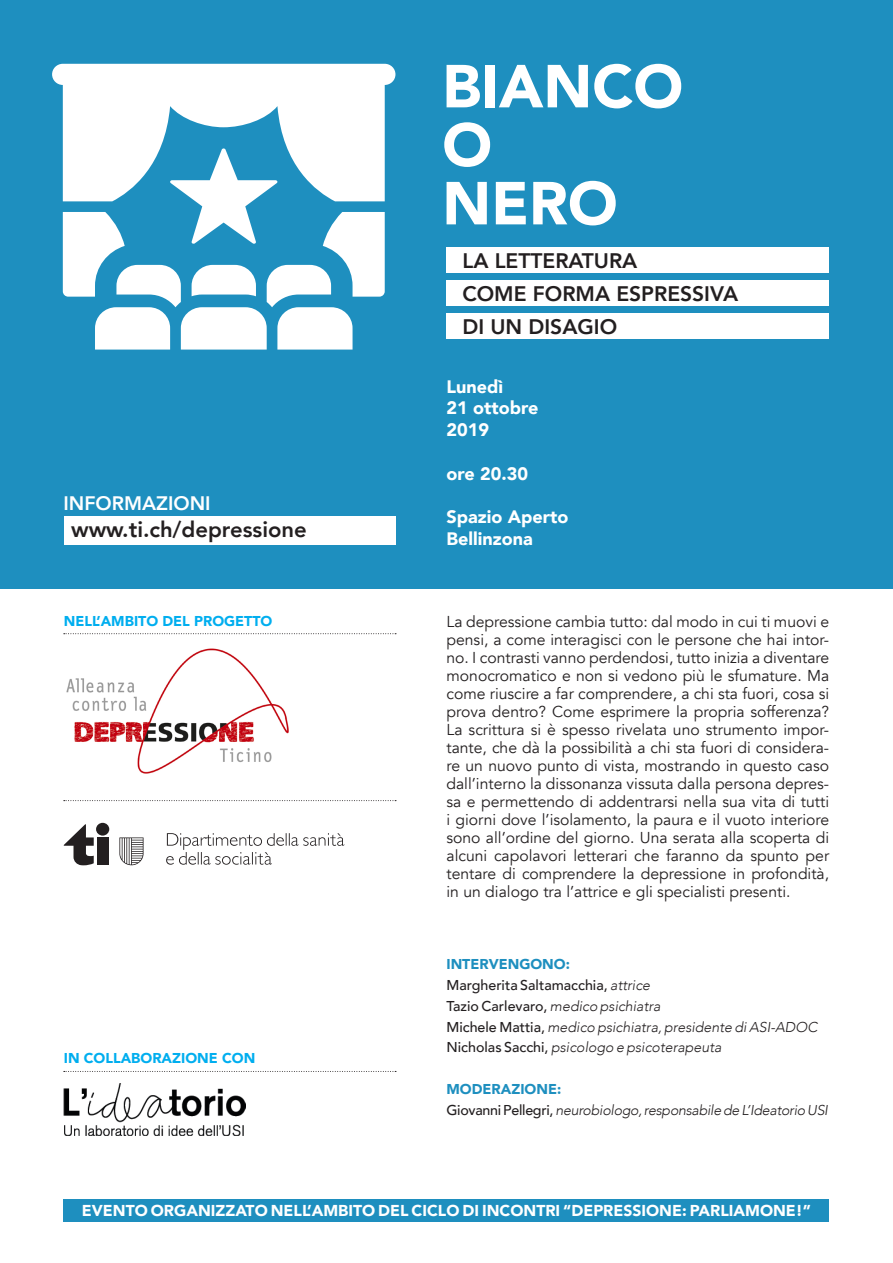
<style>
.page{position:relative;width:893px;height:1263px;background:#fff}
.page>*{position:absolute;margin:0;border:0;box-sizing:border-box;transform-origin:0 0}
.Paragrafo_base{font:900 60px "Avenir";color:#fff}
.Paragrafo_base-2{font:800 22.05px "Avenir";color:#231f20}
.Paragrafo_base-3{font:800 21px "Avenir";color:#231f20}
.Paragrafo_base-4{font:800 19.5px "Avenir";color:#fff}
.Paragrafo_base-5{font:900 18px "Avenir";color:#fff}
.giustificato{font:15.75px/18px "Avenir";color:#231f20;text-align:justify}
.Intervento{font:900 15.75px "Avenir";color:#fff}
.Intervento-2{font:italic 300 14.25px "Avenir";color:#231f20}
.Intervento-3{font:italic 300 14.25px "Avenir";letter-spacing:-.02em;color:#231f20}
.Paragrafo_base-6{font:900 14.25px "Avenir";color:#00aeef}
.Intervento-4{font:500 14.25px "Avenir";color:#231f20}
.Intervento-5{font:900 14.25px "Avenir";color:#1e8fbf}
.s1{font-weight:300;font-style:italic}
.s2{font-weight:500;font-style:normal}
</style>
<div class="page">
<div style="left:0;top:0;width:893px;height:589px;background:#1e8fbf"></div>
<div style="left:446px;top:313px;width:383px;height:25px;background:#fff"></div>
<svg style="left:52px;top:64px;width:343px;height:286px;fill:#fff"></svg>
<div style="left:446px;top:247px;width:383px;height:26px;background:#fff"></div>
<div style="left:446px;top:280px;width:383px;height:26px;background:#fff"></div>
<img style="left:66px;top:648px;width:223px;height:126px">
<img style="left:64px;top:1083px;width:181px;height:53px">
<svg style="left:64px;top:633px;width:332px;height:1px"></svg>
<svg style="left:64px;top:1071px;width:332px;height:1px"></svg>
<div style="left:64px;top:516px;width:331px;height:29px;background:#fff"></div>
<div style="left:97px;top:837px;width:11px;height:27px;background:#231f20"></div>
<div style="left:96px;top:823px;width:13px;height:12px;background:#231f20;border-radius:50%"></div>
<svg style="left:64px;top:824px;width:30px;height:41px"></svg>
<svg style="left:119px;top:837px;width:25px;height:28px"></svg>
<svg style="left:166px;top:833px;width:178px;height:32px"></svg>
<svg style="left:64px;top:800px;width:332px;height:1px"></svg>
<div style="left:63px;top:1199px;width:766px;height:22px;background:#1e8fbf"></div>
<p class="Paragrafo_base" style="left:442px;top:35px;width:243px">BIANCO</p>
<p class="Paragrafo_base" style="left:442px;top:94px;width:51px">O</p>
<p class="Paragrafo_base" style="left:442px;top:152px;width:177px">NERO</p>
<p class="Paragrafo_base-4" style="left:63px;top:488px;width:149px">INFORMAZIONI</p>
<p class="Paragrafo_base-2" style="left:71px;top:512px;width:237px">www.ti.ch/depressione</p>
<p class="Paragrafo_base-6" style="left:64px;top:608px;width:210px">NELL’AMBITO DEL PROGETTO</p>
<p class="Paragrafo_base-6" style="left:64px;top:1046px;width:193px">IN COLLABORAZIONE CON</p>
<p class="Paragrafo_base-3" style="left:462px;top:245px;width:177px">LA LETTERATURA</p>
<p class="Paragrafo_base-3" style="left:462px;top:278px;width:277px">COME FORMA ESPRESSIVA</p>
<p class="Paragrafo_base-3" style="left:462px;top:311px;width:156px">DI UN DISAGIO</p>
<p class="Paragrafo_base-5" style="left:446px;top:371px;width:58px">Lunedì</p>
<p class="Paragrafo_base-5" style="left:446px;top:393px;width:93px">21 ottobre</p>
<p class="Paragrafo_base-5" style="left:446px;top:414px;width:44px">2019</p>
<p class="Paragrafo_base-5" style="left:446px;top:458px;width:83px">ore 20.30</p>
<p class="Paragrafo_base-5" style="left:446px;top:501px;width:123px">Spazio Aperto</p>
<p class="Paragrafo_base-5" style="left:446px;top:523px;width:88px">Bellinzona</p>
<p class="giustificato" style="left:446px;top:613px;width:384px">La depressione cambia tutto: dal modo in cui ti muovi e pensi, a come interagisci con le persone che hai intor&shy;no. I contrasti vanno perdendosi, tutto inizia a diventare monocromatico e non si vedono più le sfumature. Ma come riuscire a far comprendere, a chi sta fuori, cosa si prova dentro? Come esprimere la propria sofferenza?<br>La scrittura si è spesso rivelata uno strumento impor&shy;tante, che dà la possibilità a chi sta fuori di considera&shy;re un nuovo punto di vista, mostrando in questo caso dall’interno la dissonanza vissuta dalla persona depres&shy;sa e permettendo di addentrarsi nella sua vita di tutti i giorni dove l’isolamento, la paura e il vuoto interiore sono all’ordine del giorno. Una serata alla scoperta di alcuni capolavori letterari che faranno da spunto per tentare di comprendere la depressione in profondità, in un dialogo tra l’attrice e gli specialisti presenti.</p>
<p class="Intervento-5" style="left:446px;top:952px;width:125px">INTERVENGONO:</p>
<p class="Intervento-4" style="left:446px;top:973px;width:205px">Margherita Saltamacchia, <span class="s1">attrice</span></p>
<p class="Intervento-2" style="left:446px;top:997px;width:216px"><span class="s2">Tazio Carlevaro,</span> medico psichiatra</p>
<p class="Intervento-2" style="left:446px;top:1018px;width:372px"><span class="s2">Michele Mattia,</span> medico psichiatra, presidente di ASI-ADOC</p>
<p class="Intervento-2" style="left:446px;top:1039px;width:277px"><span class="s2">Nicholas Sacchi,</span> psicologo e psicoterapeuta</p>
<p class="Intervento-5" style="left:446px;top:1077px;width:116px">MODERAZIONE:</p>
<p class="Intervento-3" style="left:446px;top:1101px;width:383px"><span class="s2">Giovanni Pellegri,</span> neurobiologo, responsabile de L’Ideatorio USI</p>
<p class="Intervento" style="left:82px;top:1197px;width:731px">EVENTO ORGANIZZATO NELL’AMBITO DEL CICLO DI INCONTRI “DEPRESSIONE: PARLIAMONE!”</p>
</div>
